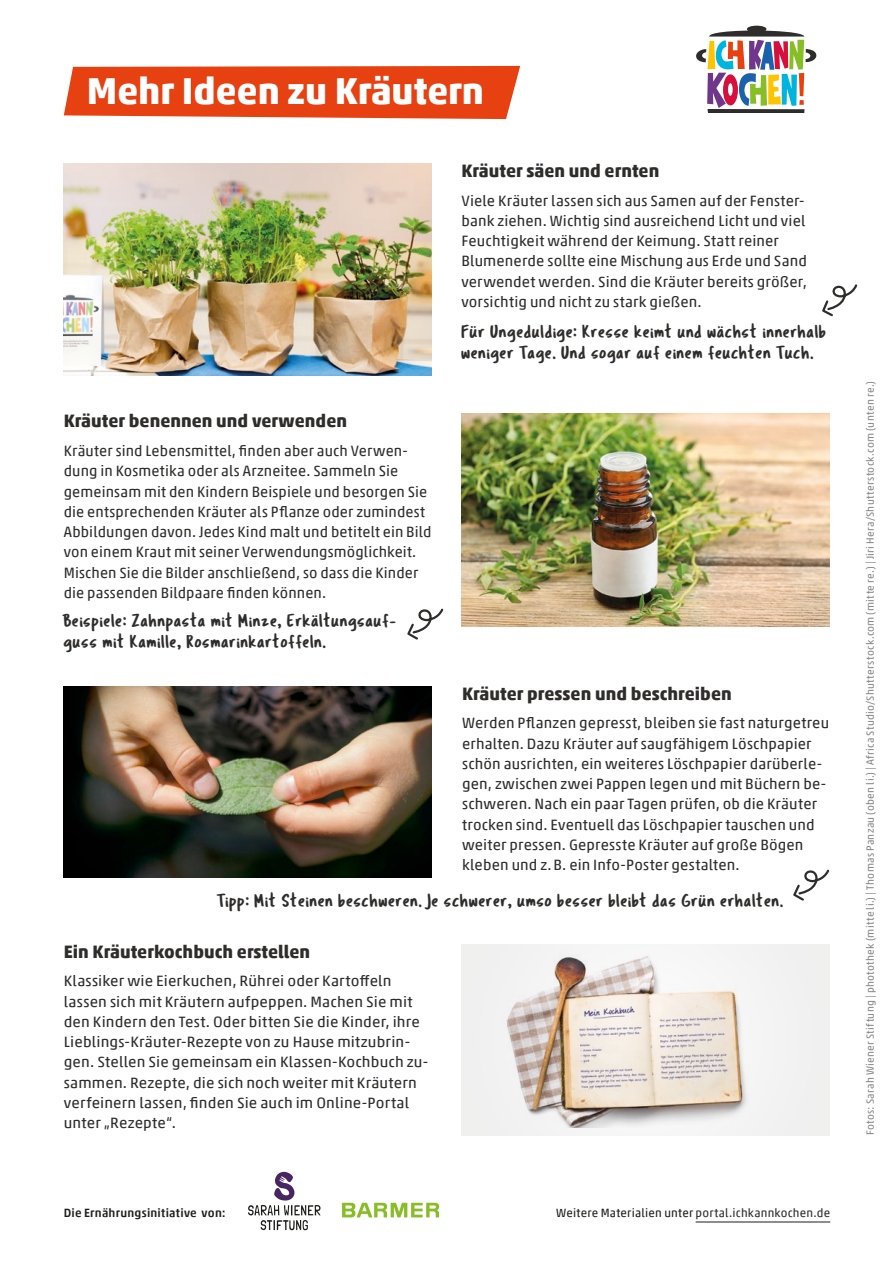
<style>
.page{position:relative;width:893px;height:1263px;background:#fff}
.page>*{position:absolute;margin:0;border:0;box-sizing:border-box;transform-origin:0 0}
.t1{font:700 37.5px "Akko Pro";color:#fff}
.t2{font:18.75px/21px "Tragic Marker";letter-spacing:.025em;color:#2e2d2c}
.t3{font:700 18px "Akko Pro";letter-spacing:.005em;color:#2e2d2c}
.t4{font:15px/20.2px "Akko Pro";letter-spacing:.01em;color:#2e2d2c}
.t5{font:12px "Akko Pro";letter-spacing:.02em;color:#1d1d1b}
.t6{font:500 12px "Akko Pro";letter-spacing:.02em;color:#1d1d1b}
.t7{font:10.5px "Akko Pro";letter-spacing:.03em;color:#878787}
.s1{color:#2e2d2c}
</style>
<div class="page">
<img style="left:64px;top:686px;width:368px;height:191px">
<svg style="left:793px;top:869px;width:37px;height:32px"></svg>
<div style="left:461px;top:944px;width:368px;height:191px;background:#f1f1f1"></div>
<img style="left:507px;top:956px;width:239px;height:172px">
<svg style="left:64px;top:66px;width:456px;height:53px;background:#e84d20"></svg>
<img style="left:64px;top:163px;width:368px;height:213px">
<svg style="left:822px;top:284px;width:36px;height:33px"></svg>
<img style="left:461px;top:414px;width:368px;height:212px">
<svg style="left:407px;top:608px;width:37px;height:32px"></svg>
<svg style="left:696px;top:26px;width:120px;height:87px"></svg>
<hr style="left:696px;top:1221px;width:134px;height:1px;background:#1d1d1b">
<svg style="left:342px;top:1203px;width:97px;height:14px"></svg>
<svg style="left:248px;top:1172px;width:73px;height:58px"></svg>
<h1 class="t1" style="left:87px;top:68px;width:399px">Mehr Ideen zu Kräutern</h1>
<p class="t3" style="left:461px;top:160px;width:199px">Kräuter säen und ernten</p>
<p class="t4" style="left:461px;top:190px;width:347px">Viele Kräuter lassen sich aus Samen auf der Fenster&shy;bank ziehen. Wichtig sind ausreichend Licht und viel Feuchtigkeit während der Keimung. Statt reiner Blumenerde sollte eine Mischung aus Erde und Sand verwendet werden. Sind die Kräuter bereits größer, vorsichtig und nicht zu stark gießen.</p>
<p class="t3" style="left:64px;top:410px;width:285px">Kräuter benennen und verwenden</p>
<p class="t4" style="left:64px;top:441px;width:369px">Kräuter sind Lebensmittel, finden aber auch Verwen&shy;dung in Kosmetika oder als Arzneitee. Sammeln Sie gemeinsam mit den Kindern Beispiele und besorgen Sie die entsprechenden Kräuter als Pflanze oder zumindest Abbildungen davon. Jedes Kind malt und betitelt ein Bild von einem Kraut mit seiner Verwendungsmöglichkeit.<br>Mischen Sie die Bilder anschließend, so dass die Kinder die passenden Bildpaare finden können.</p>
<p class="t2" style="left:64px;top:610px;width:334px">Beispiele: Zahnpasta mit Minze, Erkältungsauf&shy;guss mit Kamille, Rosmarinkartoffeln.</p>
<p class="t2" style="left:461px;top:321px;width:367px">Für Ungeduldige: Kresse keimt und wächst innerhalb weniger Tage. Und sogar auf einem feuchten Tuch.</p>
<p class="t3" style="left:462px;top:682px;width:271px">Kräuter pressen und beschreiben</p>
<p class="t4" style="left:462px;top:713px;width:368px">Werden Pflanzen gepresst, bleiben sie fast naturgetreu erhalten. Dazu Kräuter auf saugfähigem Löschpapier schön ausrichten, ein weiteres Löschpapier darüberle&shy;gen, zwischen zwei Pappen legen und mit Büchern be&shy;schweren. Nach ein paar Tagen prüfen, ob die Kräuter trocken sind. Eventuell das Löschpapier tauschen und weiter pressen. Gepresste Kräuter auf große Bögen kleben und z.B. ein Info-Poster gestalten.</p>
<p class="t2" style="left:217px;top:889px;width:568px">Tipp: Mit Steinen beschweren. Je schwerer, umso besser bleibt das Grün erhalten.</p>
<p class="t3" style="left:64px;top:940px;width:248px">Ein Kräuterkochbuch erstellen</p>
<p class="t4" style="left:64px;top:971px;width:366px">Klassiker wie Eierkuchen, Rührei oder Kartoffeln lassen sich mit Kräutern aufpeppen. Machen Sie mit den Kindern den Test. Oder bitten Sie die Kinder, ihre Lieblings-Kräuter-Rezepte von zu Hause mitzubrin&shy;gen. Stellen Sie gemeinsam ein Klassen-Kochbuch zu&shy;sammen. Rezepte, die sich noch weiter mit Kräutern verfeinern lassen, finden Sie auch im Online-Portal unter „Rezepte“.</p>
<p class="t6" style="left:64px;top:1206px;width:164px">Die Ernährungsinitiative von:</p>
<p class="t5" style="left:556px;top:1206px;width:276px">Weitere Materialien unter <span class="s1">portal.ichkannkochen.de</span></p>
<p class="t7" style="left:864px;top:1135px;width:756px;rotate:-90deg">Fotos: Sarah Wiener Stiftung | photothek (mitte li.) | Thomas Panzau (oben li.) | Africa Studio/Shutterstock.com (mitte re.) | Jiri Hera/Shutterstock.com (unten re.)</p>
</div>
